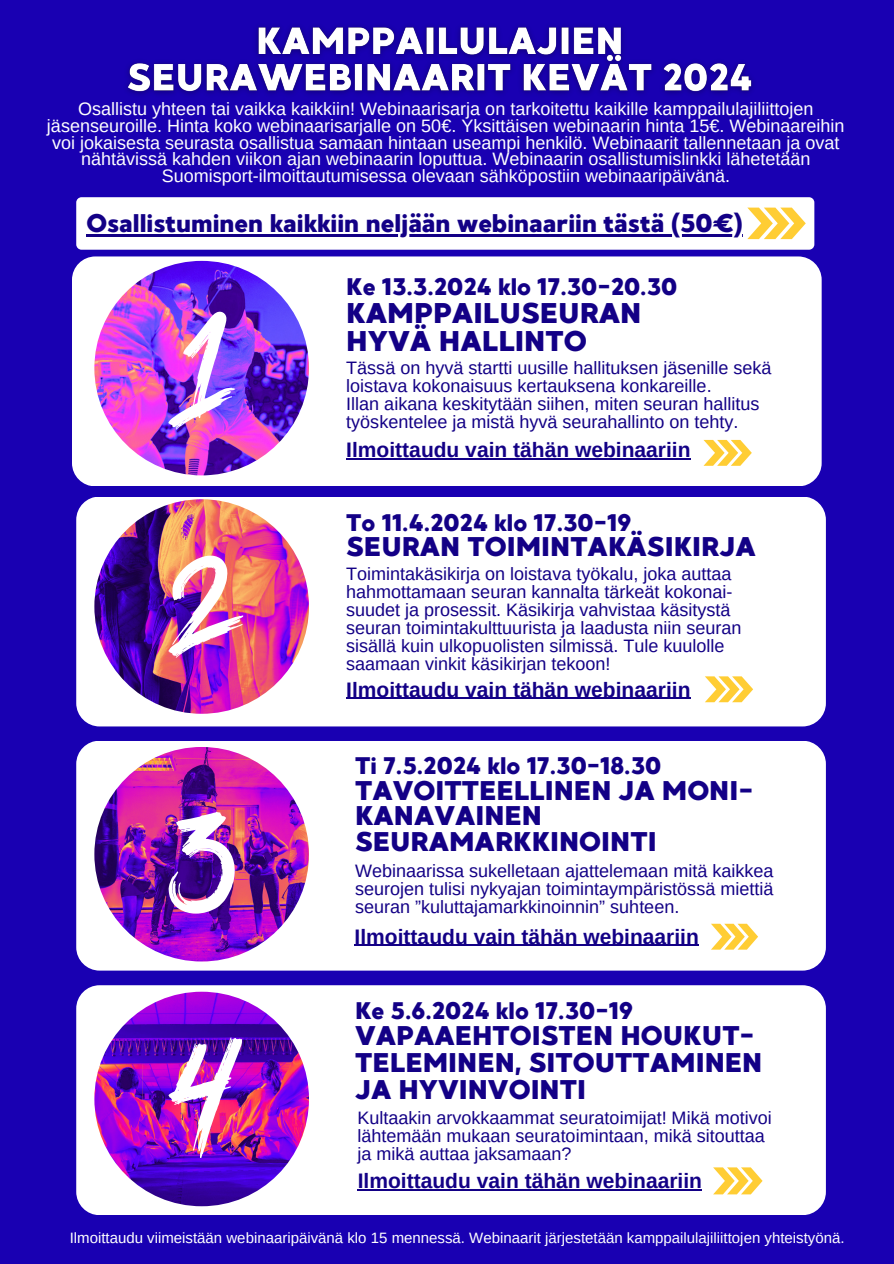
<style>
.page{position:relative;width:894px;height:1264px;background:#fff}
.page>*{position:absolute;margin:0;border:0;box-sizing:border-box;transform-origin:0 0}
.t1{font:28.5px/28.2px "MADE Good Time Grotesk";color:#130086}
.t2{font:27px/25.8px "MADE Good Time Grotesk";color:#130086}
.t3{font:25.5px "MADE Good Time Grotesk";color:#130086}
.t4{font:24px "MADE Good Time Grotesk";color:#130086}
.t5{font:700 21px "Arimo";color:#130086}
.t6{font:18px/18px "Arimo";color:#130086}
.t7{font:18px/16.8px "Arimo";color:#fff;text-align:center}
.t8{font:15px "Arimo";color:#fff}
</style>
<div class="page">
<div style="left:0;top:0;width:893px;height:1263px;background:#1900b2"></div>
<div style="left:76px;top:496px;width:749px;height:230px;background:#fff;border-radius:23px"></div>
<div style="left:72px;top:256px;width:749px;height:230px;background:#fff;border-radius:23px"></div>
<div style="left:76px;top:740px;width:749px;height:230px;background:#fff;border-radius:23px"></div>
<div style="left:76px;top:985px;width:749px;height:230px;background:#fff;border-radius:23px"></div>
<img style="left:94px;top:261px;width:215px;height:214px;border-radius:50%">
<img style="left:94px;top:499px;width:215px;height:214px;border-radius:50%">
<img style="left:94px;top:747px;width:215px;height:214px;border-radius:50%">
<img style="left:94px;top:991px;width:215px;height:215px;border-radius:50%">
<img style="left:168px;top:310px;width:67px;height:119px">
<img style="left:168px;top:555px;width:75px;height:102px">
<img style="left:168px;top:811px;width:67px;height:102px">
<img style="left:168px;top:1037px;width:73px;height:120px">
<svg style="left:705px;top:676px;width:48px;height:26px"></svg>
<hr style="left:346px;top:458px;width:344px;height:1px;background:#130086">
<svg style="left:703px;top:440px;width:48px;height:26px"></svg>
<svg style="left:711px;top:923px;width:47px;height:26px"></svg>
<svg style="left:713px;top:1167px;width:49px;height:27px"></svg>
<div style="left:76px;top:197px;width:738px;height:53px;background:#fff;border-radius:5px"></div>
<svg style="left:747px;top:207px;width:58px;height:32px"></svg>
<img style="left:127px;top:26px;width:626px;height:69px">
<hr style="left:346px;top:698px;width:344px;height:1px;background:#130086">
<hr style="left:354px;top:944px;width:344px;height:2px;background:#130086">
<hr style="left:358px;top:1189px;width:344px;height:1px;background:#130086">
<hr style="left:86px;top:234px;width:657px;height:3px;background:#130086">
<p class="t7" style="left:47px;top:100px;width:798px">Osallistu yhteen tai vaikka kaikkiin! Webinaarisarja on tarkoitettu kaikille kamppailulajiliittojen jäsenseuroille. Hinta koko webinaarisarjalle on 50€. Yksittäisen webinaarin hinta 15€. Webinaareihin voi jokaisesta seurasta osallistua samaan hintaan useampi henkilö. Webinaarit tallennetaan ja ovat nähtävissä kahden viikon ajan webinaarin loputtua. Webinaarin osallistumislinkki lähetetään Suomisport-ilmoittautumisessa olevaan sähköpostiin webinaaripäivänä.</p>
<h5 class="t3" style="left:86px;top:207px;width:658px">Osallistuminen kaikkiin neljään webinaariin tästä (50€)</h5>
<h5 class="t4" style="left:346px;top:271px;width:332px">Ke 13.3.2024 klo 17.30-20.30</h5>
<h5 class="t1" style="left:346px;top:299px;width:297px">KAMPPAILUSEURAN<br>HYVÄ HALLINTO</h5>
<p class="t6" style="left:346px;top:359px;width:426px">Tässä on hyvä startti uusille hallituksen jäsenille sekä loistava kokonaisuus kertauksena konkareille.<br>Illan aikana keskitytään siihen, miten seuran hallitus työskentelee ja mistä hyvä seurahallinto on tehty.</p>
<h3 class="t5" style="left:346px;top:438px;width:346px">Ilmoittaudu vain tähän webinaariin</h3>
<h4 class="t4" style="left:346px;top:506px;width:286px">To 11.4.2024 klo 17.30-19</h4>
<h4 class="t2" style="left:346px;top:534px;width:411px">SEURAN TOIMINTAKÄSIKIRJA</h4>
<h4 class="t6" style="left:346px;top:564px;width:396px">Toimintakäsikirja on loistava työkalu, joka auttaa hahmottamaan seuran kannalta tärkeät kokonai&shy;suudet ja prosessit. Käsikirja vahvistaa käsitystä seuran toimintakulttuurista ja laadusta niin seuran sisällä kuin ulkopuolisten silmissä. Tule kuulolle saamaan vinkit käsikirjan tekoon!</h4>
<h5 class="t5" style="left:346px;top:677px;width:346px">Ilmoittaudu vain tähän webinaariin</h5>
<p class="t4" style="left:355px;top:749px;width:307px">Ti 7.5.2024 klo 17.30-18.30</p>
<p class="t2" style="left:355px;top:777px;width:400px">TAVOITTEELLINEN JA MONI-<br>KANAVAINEN<br>SEURAMARKKINOINTI</p>
<p class="t6" style="left:355px;top:861px;width:419px;text-align:justify">Webinaarissa sukelletaan ajattelemaan mitä kaikkea seurojen tulisi nykyajan toimintaympäristössä miettiä seuran ”kuluttajamarkkinoinnin” suhteen.</p>
<p class="t5" style="left:354px;top:924px;width:346px">Ilmoittaudu vain tähän webinaariin</p>
<p class="t4" style="left:355px;top:995px;width:279px">Ke 5.6.2024 klo 17.30-19</p>
<p class="t2" style="left:355px;top:1022px;width:408px;line-height:27px">VAPAAEHTOISTEN HOUKUT-<br>TELEMINEN, SITOUTTAMINEN<br>JA HYVINVOINTI</p>
<p class="t6" style="left:357px;top:1108px;width:415px">Kultaakin arvokkaammat seuratoimijat! Mikä motivoi lähtemään mukaan seuratoimintaan, mikä sitouttaa ja mikä auttaa jaksamaan?</p>
<h2 class="t5" style="left:358px;top:1169px;width:346px">Ilmoittaudu vain tähän webinaariin</h2>
<h2 class="t8" style="left:70px;top:1229px;width:776px">Ilmoittaudu viimeistään webinaaripäivänä klo 15 mennessä. Webinaarit järjestetään kamppailulajiliittojen yhteistyönä.</h2>
</div>
